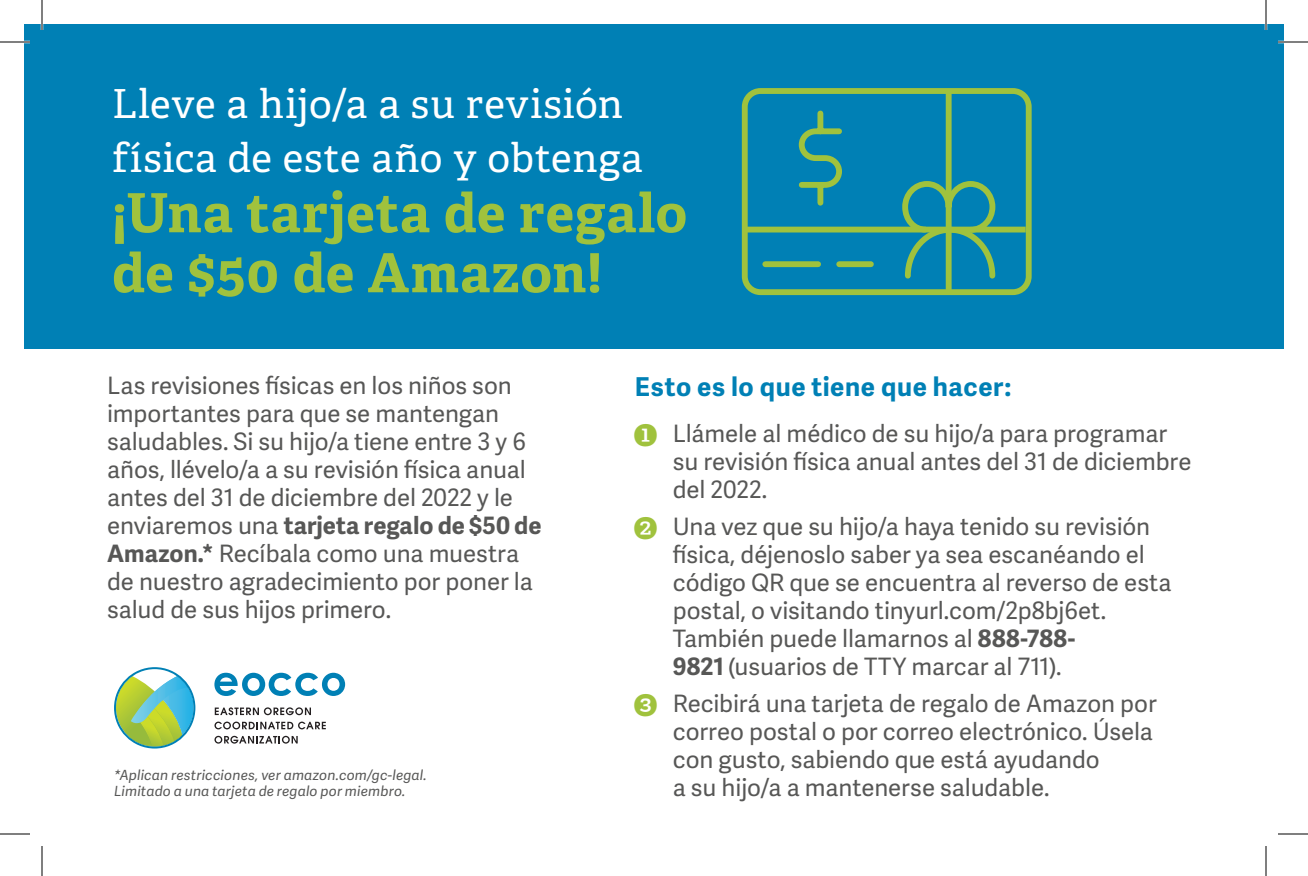
<style>
.page{position:relative;width:1308px;height:876px;background:#fff}
.page>*{position:absolute;margin:0;border:0;box-sizing:border-box;transform-origin:0 0}
.t1{font:700 54px/60px "Adelle";letter-spacing:.015em;color:#a0c23d}
.t2{font:40px/54px "Adelle";letter-spacing:.02em;color:#fff}
.t3{font:700 26px "Adelle Sans";letter-spacing:.025em;color:#0080b5}
.t4{font:24px/28px "Adelle Sans";letter-spacing:-.005em;color:#575756}
.t5{font:italic 14px/16px "Adelle Sans";letter-spacing:.01em;color:#575756}
.s1{font-weight:700}
.s2{font-family:"Adelle";font-size:36px;color:#a0c23d}
</style>
<div class="page">
<div style="left:24px;top:25px;width:1260px;height:324px;background:#0080b5"></div>
<svg style="left:114px;top:667px;width:81px;height:82px"></svg>
<svg style="left:214px;top:673px;width:131px;height:23px"></svg>
<svg style="left:215px;top:707px;width:96px;height:8px"></svg>
<svg style="left:214px;top:722px;width:112px;height:7px"></svg>
<svg style="left:214px;top:736px;width:84px;height:8px"></svg>
<div style="left:742px;top:88px;width:290px;height:207px;border:6px solid #a0c23d;border-radius:16px"></div>
<div style="left:745px;top:227px;width:281px;height:6px;background:#a0c23d"></div>
<div style="left:946px;top:92px;width:6px;height:198px;background:#a0c23d"></div>
<svg style="left:759px;top:108px;width:239px;height:174px"></svg>
<hr style="left:0;top:41px;width:30px;height:2px;background:#fff">
<hr style="left:1278px;top:41px;width:30px;height:2px;background:#fff">
<hr style="left:41px;top:0;width:2px;height:30px;background:#fff">
<hr style="left:1265px;top:0;width:2px;height:30px;background:#fff">
<hr style="left:0;top:42px;width:30px;height:1px;background:#000">
<hr style="left:1278px;top:42px;width:30px;height:1px;background:#000">
<hr style="left:0;top:834px;width:30px;height:1px;background:#000">
<hr style="left:1278px;top:834px;width:30px;height:1px;background:#000">
<hr style="left:42px;top:0;width:1px;height:30px;background:#000">
<hr style="left:42px;top:846px;width:1px;height:30px;background:#000">
<hr style="left:1266px;top:0;width:1px;height:30px;background:#000">
<hr style="left:1266px;top:846px;width:1px;height:30px;background:#000">
<h2 class="t2" style="left:112px;top:75px;width:532px">Lleve a hijo/a a su revisión física de este año y obtenga</h2>
<h1 class="t1" style="left:112px;top:183px;width:577px">¡Una tarjeta de regalo de $50 de Amazon!</h1>
<p class="t4" style="left:107px;top:371px;width:436px">Las revisiones físicas en los niños son importantes para que se mantengan saludables. Si su hijo/a tiene entre 3 y 6 años, llévelo/a a su revisión física anual antes del 31 de diciembre del 2022 y le enviaremos una <span class="s1">tarjeta regalo de $50 de Amazon.*</span> Recíbala como una muestra de nuestro agradecimiento por poner la salud de sus hijos primero.</p>
<p class="t3" style="left:635px;top:368px;width:378px">Esto es lo que tiene que hacer:</p>
<p class="t4" style="left:673px;top:419px;width:520px;text-indent:-41px"><span class="s2">1</span> Llámele al médico de su hijo/a para programar su revisión física anual antes del 31 de diciembre del 2022.</p>
<p class="t4" style="left:673px;top:512px;width:500px;text-indent:-41px"><span class="s2">2</span> Una vez que su hijo/a haya tenido su revisión física, déjenoslo saber ya sea escanéando el código QR que se encuentra al reverso de esta postal, o visitando tinyurl.com/2p8bj6et.<br>También puede llamarnos al <span class="s1">888-788-<br>9821</span> (usuarios de TTY marcar al 711).</p>
<p class="t4" style="left:673px;top:689px;width:485px;text-indent:-41px"><span class="s2">3</span> Recibirá una tarjeta de regalo de Amazon por correo postal o por correo electrónico. Úsela con gusto, sabiendo que está ayudando<br>a su hijo/a a mantenerse saludable.</p>
<p class="t5" style="left:114px;top:768px;width:314px">*Aplican restricciones, ver amazon.com/gc-legal.<br>Limitado a una tarjeta de regalo por miembro.</p>
</div>
